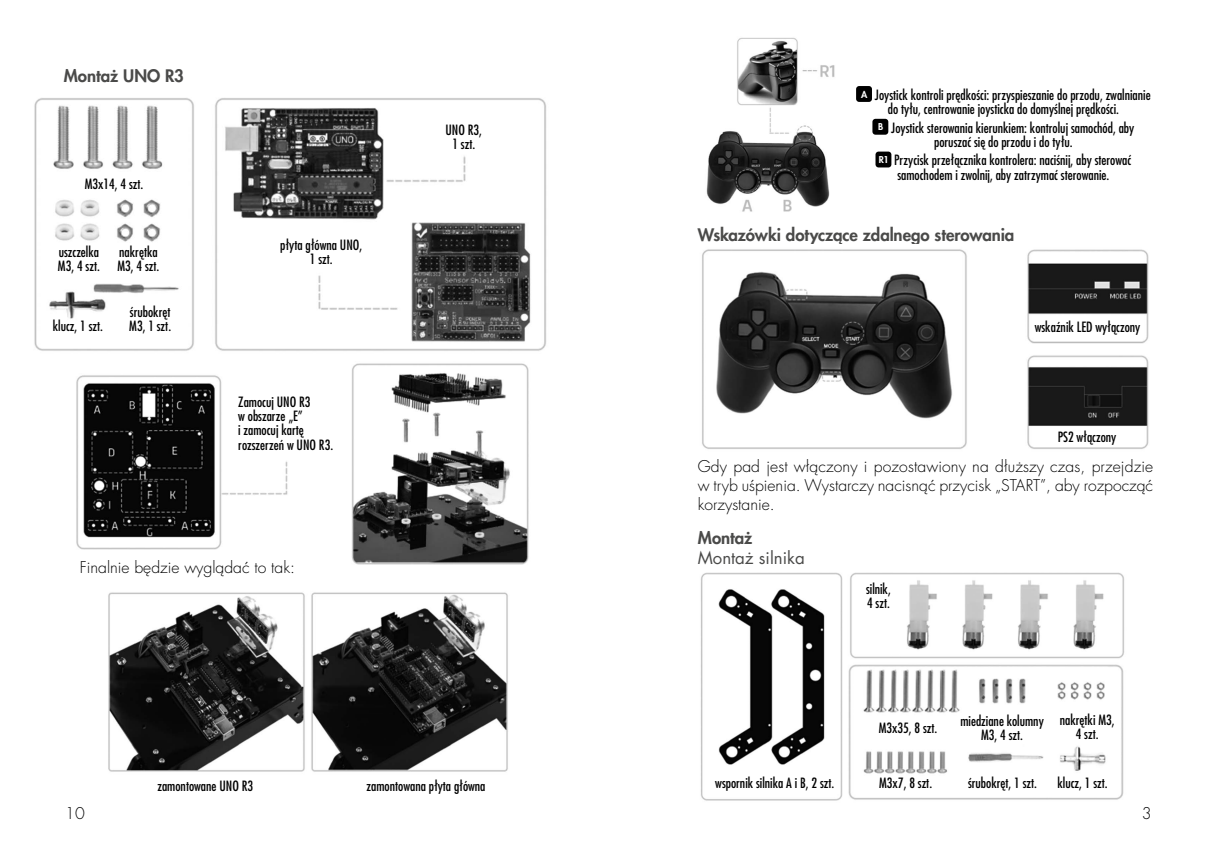
<style>
.page{position:relative;width:1217px;height:868px;background:#fff}
.page>*{position:absolute;margin:0;border:0;box-sizing:border-box;transform-origin:0 0}
.t1{font:800 16.8px "Futura LTS";letter-spacing:-.005em;color:#4a4a49}
.t2{font:16.8px "Futura LTS Book";color:#4a4a49}
.t3{font:300 15.75px/18.9px "Futura LTS";color:#000;text-align:justify}
.t4{font:condensed 13.8px/14.2px "Futura LTS";color:#000;text-align:center}
.s1{font-weight:800;font-stretch:normal;font-size:9.15px;color:#fff}
</style>
<div class="page">
<img style="left:76px;top:363px;width:453px;height:202px">
<img style="left:34px;top:98px;width:512px;height:253px">
<img style="left:108px;top:592px;width:400px;height:180px">
<img style="left:706px;top:37px;width:129px;height:175px">
<div style="left:855px;top:86px;width:16px;height:16px;background:#000;border-radius:3px"></div>
<div style="left:872px;top:119px;width:16px;height:16px;background:#000;border-radius:3px"></div>
<div style="left:875px;top:151px;width:16px;height:16px;background:#000;border-radius:3px"></div>
<img style="left:702px;top:249px;width:447px;height:200px">
<img style="left:701px;top:572px;width:423px;height:229px">
<p class="t1" style="left:64px;top:64px;width:122px">Montaż UNO R3</p>
<p class="t4" style="left:85px;top:177px;width:60px">M3x14, 4 szt.</p>
<p class="t4" style="left:58px;top:244px;width:43px;text-align:left">uszczelka<br>M3, 4 szt.</p>
<p class="t4" style="left:117px;top:244px;width:43px;text-align:left">nakrętka<br>M3, 4 szt.</p>
<p class="t4" style="left:130px;top:304px;width:42px">śrubokręt</p>
<p class="t4" style="left:53px;top:318px;width:52px">klucz, 1 szt.</p>
<p class="t4" style="left:129px;top:318px;width:43px">M3, 1 szt.</p>
<p class="t4" style="left:280px;top:238px;width:83px">płyta główna UNO,<br>1 szt.</p>
<p class="t4" style="left:238px;top:394px;width:96px;text-align:left">Zamocuj UNO R3<br>w obszarze „E”<br>i zamocuj kartę rozszerzeń w UNO R3.</p>
<p class="t3" style="left:80px;top:558px;width:217px">Finalnie będzie wyglądać to tak:</p>
<p class="t4" style="left:445px;top:122px;width:38px">UNO R3,<br>1 szt.</p>
<p class="t3" style="left:65px;top:804px;width:21px">10</p>
<p class="t4" style="left:157px;top:779px;width:97px">zamontowane UNO R3</p>
<p class="t4" style="left:366px;top:779px;width:120px">zamontowana płyta główna</p>
<p class="t4" style="left:861px;top:87px;width:291px"><span class="s1">A</span> Joystick kontroli prędkości: przyspieszanie do przodu, zwalnianie do tyłu, centrowanie joysticka do domyślnej prędkości.</p>
<p class="t4" style="left:877px;top:120px;width:257px"><span class="s1">B</span> Joystick sterowania kierunkiem: kontroluj samochód, aby poruszać się do przodu i do tyłu.</p>
<p class="t4" style="left:878px;top:153px;width:254px"><span class="s1">R1</span> Przycisk przełącznika kontrolera: naciśnij, aby sterować samochodem i zwolnij, aby zatrzymać sterowanie.</p>
<p class="t1" style="left:697px;top:223px;width:318px">Wskazówki dotyczące zdalnego sterowania</p>
<p class="t4" style="left:1034px;top:320px;width:107px">wskaźnik LED wyłączony</p>
<p class="t4" style="left:1057px;top:429px;width:60px">PS2 włączony</p>
<p class="t3" style="left:697px;top:457px;width:456px">Gdy pad jest włączony i pozostawiony na dłuższy czas, przejdzie w tryb uśpienia. Wystarczy nacisnąć przycisk „START”, aby rozpocząć korzystanie.</p>
<p class="t1" style="left:697px;top:526px;width:56px">Montaż</p>
<p class="t2" style="left:697px;top:547px;width:108px">Montaż silnika</p>
<p class="t4" style="left:865px;top:581px;width:26px;text-align:left">silnik,<br>4 szt.</p>
<p class="t4" style="left:715px;top:775px;width:121px">wspornik silnika A i B, 2 szt.</p>
<p class="t4" style="left:878px;top:720px;width:60px">M3x35, 8 szt.</p>
<p class="t4" style="left:960px;top:713px;width:85px">miedziane kolumny<br>M3, 4 szt.</p>
<p class="t4" style="left:1059px;top:712px;width:56px">nakrętki M3,<br>4 szt.</p>
<p class="t4" style="left:878px;top:776px;width:55px">M3x7, 8 szt.</p>
<p class="t4" style="left:967px;top:776px;width:70px">śrubokręt, 1 szt.</p>
<p class="t4" style="left:1057px;top:776px;width:52px">klucz, 1 szt.</p>
<p class="t3" style="left:1141px;top:804px;width:11px">3</p>
</div>
